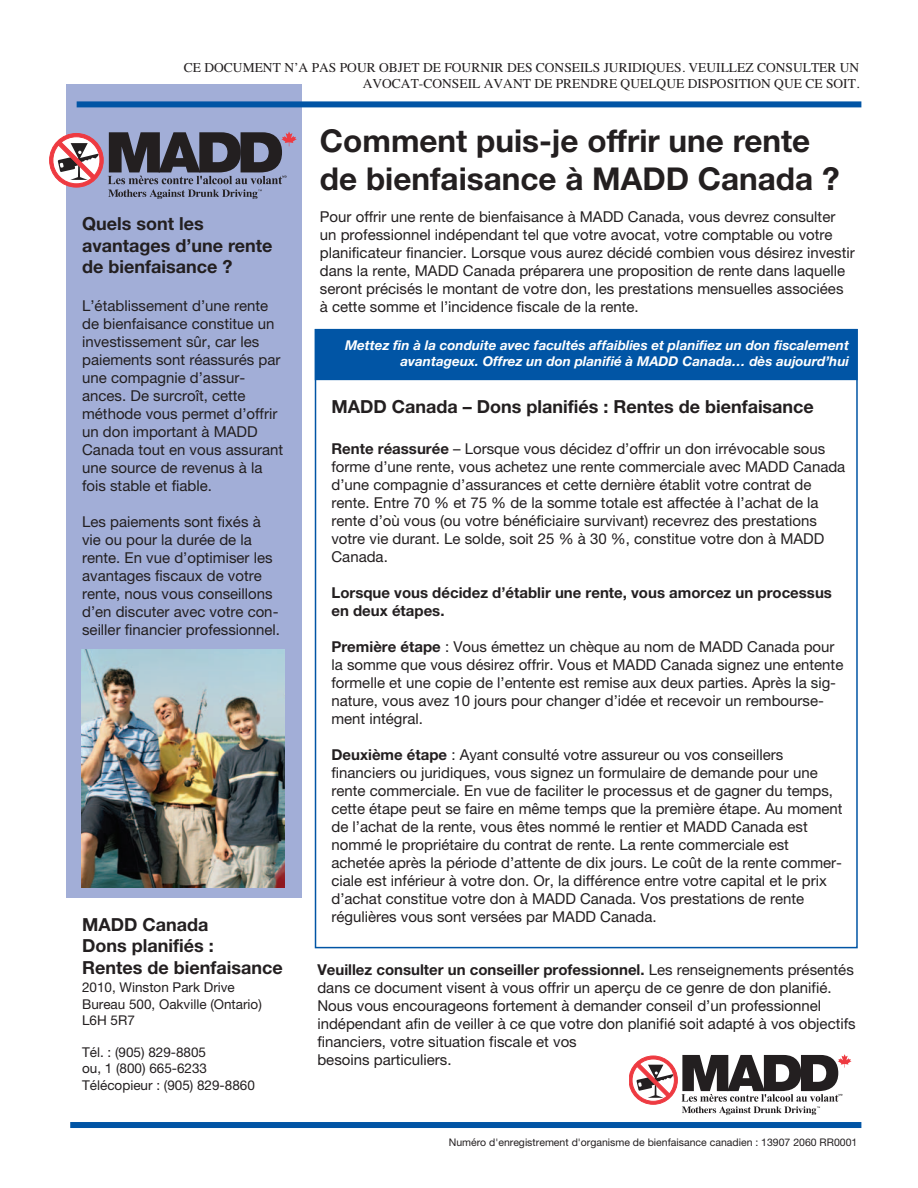
<style>
.page{position:relative;width:918px;height:1188px;background:#fff}
.page>*{position:absolute;margin:0;border:0;box-sizing:border-box;transform-origin:0 0}
.t1{font:700 31.5px/37.7px "Helvetica Neue";color:#231f20}
.t2{font:700 18px/21.6px "Helvetica Neue";color:#231f20}
.t3{font:15px/18px "Helvetica Neue";color:#231f20}
.t4{font:700 15px/18px "Helvetica Neue";color:#231f20}
.t5{font:13.5px/16.2px "Times";color:#231f20;text-align:right}
.t6{font:italic 700 13.5px/16.2px "Helvetica Neue";color:#fff;text-align:right}
.t7{font:13.5px/16.2px "Helvetica Neue";color:#231f20}
.t8{font:10.5px "Helvetica Neue";color:#231f20}
.s1{font-weight:700}
</style>
<div class="page">
<div style="left:67px;top:84px;width:235px;height:814px;background:#a2aed7"></div>
<svg style="left:50px;top:131px;width:247px;height:68px"></svg>
<div style="left:70px;top:1122px;width:791px;height:6px;background:#0155a5"></div>
<div style="left:77px;top:101px;width:784px;height:6px;background:#0155a5"></div>
<div style="left:316px;top:330px;width:541px;height:49px;background:#0155a5"></div>
<div style="left:315px;top:329px;width:543px;height:51px;border:2px solid #0155a5"></div>
<img style="left:81px;top:649px;width:204px;height:238px">
<svg style="left:629px;top:1054px;width:223px;height:61px"></svg>
<p class="t5" style="left:184px;top:60px;width:677px">CE DOCUMENT N’A PAS POUR OBJET DE FOURNIR DES CONSEILS JURIDIQUES. VEUILLEZ CONSULTER UN<br>AVOCAT-CONSEIL AVANT DE PRENDRE QUELQUE DISPOSITION QUE CE SOIT.</p>
<p class="t2" style="left:82px;top:214px;width:192px">Quels sont les avantages d’une rente de bienfaisance ?</p>
<p class="t3" style="left:82px;top:298px;width:203px">L’établissement d’une rente de bienfaisance constitue un investissement sûr, car les paiements sont réassurés par une compagnie d’assur&shy;ances. De surcroît, cette méthode vous permet d’offrir un don important à MADD<br>Canada tout en vous assurant une source de revenus à la fois stable et fiable.</p>
<p class="t3" style="left:82px;top:514px;width:199px">Les paiements sont fixés à vie ou pour la durée de la rente. En vue d’optimiser les avantages fiscaux de votre rente, nous vous conseillons d’en discuter avec votre con&shy;seiller financier professionnel.</p>
<p class="t2" style="left:82px;top:915px;width:202px">MADD Canada<br>Dons planifiés :<br>Rentes de bienfaisance</p>
<p class="t7" style="left:82px;top:981px;width:181px">2010, Winston Park Drive<br>Bureau 500, Oakville (Ontario)<br>L6H 5R7</p>
<p class="t7" style="left:82px;top:1046px;width:174px">Tél. : (905) 829-8805<br>ou, 1 (800) 665-6233<br>Télécopieur : (905) 829-8860</p>
<h1 class="t1" style="left:320px;top:125px;width:521px">Comment puis-je offrir une rente de bienfaisance à MADD Canada ?</h1>
<p class="t3" style="left:320px;top:210px;width:536px">Pour offrir une rente de bienfaisance à MADD Canada, vous devrez consulter un professionnel indépendant tel que votre avocat, votre comptable ou votre planificateur financier. Lorsque vous aurez décidé combien vous désirez investir dans la rente, MADD Canada préparera une proposition de rente dans laquelle seront précisés le montant de votre don, les prestations mensuelles associées à cette somme et l’incidence fiscale de la rente.</p>
<p class="t6" style="left:345px;top:338px;width:506px">Mettez fin à la conduite avec facultés affaiblies et planifiez un don fiscalement avantageux. Offrez un don planifié à MADD Canada… dès aujourd’hui</p>
<p class="t2" style="left:331px;top:398px;width:484px">MADD Canada – Dons planifiés : Rentes de bienfaisance</p>
<p class="t3" style="left:331px;top:441px;width:515px"><span class="s1">Rente réassurée</span> – Lorsque vous décidez d’offrir un don irrévocable sous forme d’une rente, vous achetez une rente commerciale avec MADD Canada d’une compagnie d’assurances et cette dernière établit votre contrat de rente. Entre 70 % et 75 % de la somme totale est affectée à l’achat de la rente d’où vous (ou votre bénéficiaire survivant) recevrez des prestations votre vie durant. Le solde, soit 25 % à 30 %, constitue votre don à MADD Canada.</p>
<p class="t4" style="left:331px;top:585px;width:502px">Lorsque vous décidez d’établir une rente, vous amorcez un processus en deux étapes.</p>
<p class="t3" style="left:331px;top:639px;width:513px"><span class="s1">Première étape</span> : Vous émettez un chèque au nom de MADD Canada pour la somme que vous désirez offrir. Vous et MADD Canada signez une entente formelle et une copie de l’entente est remise aux deux parties. Après la sig&shy;nature, vous avez 10 jours pour changer d’idée et recevoir un rembourse&shy;ment intégral.</p>
<p class="t3" style="left:331px;top:747px;width:513px"><span class="s1">Deuxième étape</span> : Ayant consulté votre assureur ou vos conseillers financiers ou juridiques, vous signez un formulaire de demande pour une rente commerciale. En vue de faciliter le processus et de gagner du temps, cette étape peut se faire en même temps que la première étape. Au moment de l’achat de la rente, vous êtes nommé le rentier et MADD Canada est nommé le propriétaire du contrat de rente. La rente commerciale est achetée après la période d’attente de dix jours. Le coût de la rente commer&shy;ciale est inférieur à votre don. Or, la différence entre votre capital et le prix d’achat constitue votre don à MADD Canada. Vos prestations de rente régulières vous sont versées par MADD Canada.</p>
<p class="t3" style="left:317px;top:962px;width:540px"><span class="s1">Veuillez consulter un conseiller professionnel.</span> Les renseignements présentés dans ce document visent à vous offrir un aperçu de ce genre de don planifié.<br>Nous vous encourageons fortement à demander conseil d’un professionnel indépendant afin de veiller à ce que votre don planifié soit adapté à vos objectifs financiers, votre situation fiscale et vos<br>besoins particuliers.</p>
<p class="t8" style="left:449px;top:1138px;width:410px">Numéro d'enregistrement d'organisme de bienfaisance canadien : 13907 2060 RR0001</p>
</div>
